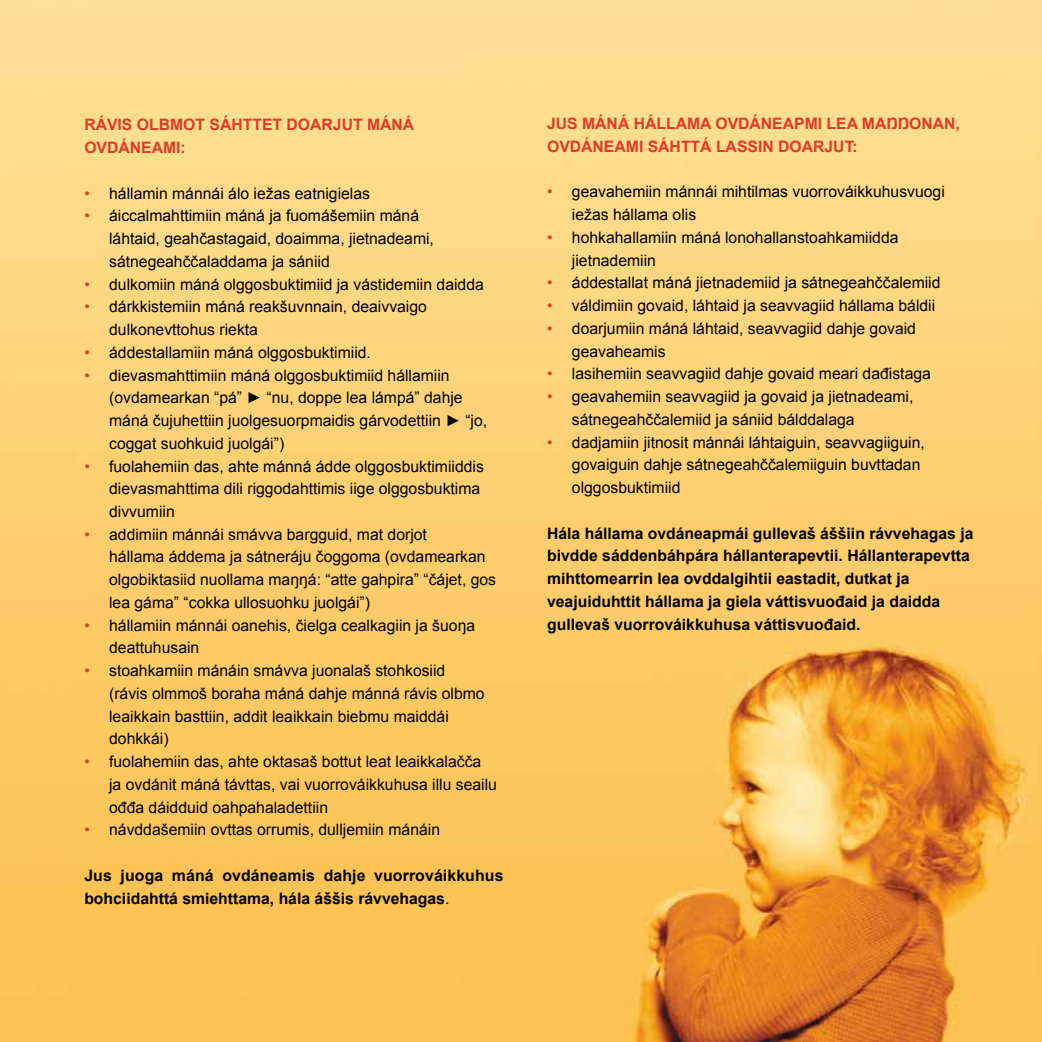
<style>
.page{position:relative;width:1042px;height:1042px;background:#fff}
.page>*{position:absolute;margin:0;border:0;box-sizing:border-box;transform-origin:0 0}
.t1{font:15.75px/22.8px "Arial";color:#000}
.t2{font:700 15.75px/22.8px "Arial";color:#000}
.t3{font:700 15.75px/22.8px "Arial";color:#e13b26}
.s1{color:#e13b26}
.s2{font-weight:400}
</style>
<div class="page">
<img style="left:0;top:0;width:1042px;height:1042px">
<p class="t3" style="left:84px;top:114px;width:331px">RÁVIS OLBMOT SÁHTTET DOARJUT MÁNÁ<br>OVDÁNEAMI:</p>
<p class="t1" style="left:84px;top:182px;width:287px"><span class="s1">•</span> hállamin mánnái álo iežas eatnigielas</p>
<p class="t1" style="left:109px;top:204px;width:326px;text-indent:-25px"><span class="s1">•</span> áiccalmahttimiin máná ja fuomášemiin máná láhtaid, geahčastagaid, doaimma, jietnadeami, sátnegeahččaladdama ja sániid</p>
<p class="t1" style="left:84px;top:273px;width:401px"><span class="s1">•</span> dulkomiin máná olggosbuktimiid ja vástidemiin daidda</p>
<p class="t1" style="left:109px;top:295px;width:319px;text-indent:-25px"><span class="s1">•</span> dárkkistemiin máná reakšuvnnain, deaivvaigo dulkonevttohus riekta</p>
<p class="t1" style="left:84px;top:341px;width:288px"><span class="s1">•</span> áddestallamiin máná olggosbuktimiid.</p>
<p class="t1" style="left:109px;top:364px;width:379px;text-indent:-25px"><span class="s1">•</span> dievasmahttimiin máná olggosbuktimiid hállamiin (ovdamearkan “pá” ► “nu, doppe lea lámpá” dahje máná čujuhettiin juolgesuorpmaidis gárvodettiin ► “jo, coggat suohkuid juolgái”)</p>
<p class="t1" style="left:109px;top:455px;width:376px;text-indent:-25px"><span class="s1">•</span> fuolahemiin das, ahte mánná ádde olggosbuktimiiddis dievasmahttima dili riggodahttimis iige olggosbuktima divvumiin</p>
<p class="t1" style="left:109px;top:523px;width:388px;text-indent:-25px"><span class="s1">•</span> addimiin mánnái smávva bargguid, mat dorjot<br>hállama áddema ja sátneráju čoggoma (ovdamearkan olgobiktasiid nuollama maŋŋá: “atte gahpira” “čájet, gos lea gáma” “cokka ullosuohku juolgái”)</p>
<p class="t1" style="left:109px;top:614px;width:367px;text-indent:-25px"><span class="s1">•</span> hállamiin mánnái oanehis, čielga cealkagiin ja šuoŋa deattuhusain</p>
<p class="t1" style="left:109px;top:659px;width:377px;text-indent:-25px"><span class="s1">•</span> stoahkamiin mánáin smávva juonalaš stohkosiid (rávis olmmoš boraha máná dahje mánná rávis olbmo leaikkain basttiin, addit leaikkain biebmu maiddái dohkkái)</p>
<p class="t1" style="left:109px;top:750px;width:389px;text-indent:-25px"><span class="s1">•</span> fuolahemiin das, ahte oktasaš bottut leat leaikkalačča ja ovdánit máná távttas, vai vuorrováikkuhusa illu seailu ođđa dáidduid oahpahaladettiin</p>
<p class="t1" style="left:84px;top:819px;width:357px"><span class="s1">•</span> návddašemiin ovttas orrumis, dulljemiin mánáin</p>
<p class="t2" style="left:84px;top:865px;width:421px">Jus juoga máná ovdáneamis dahje vuorrováikkuhus bohciidahttá smiehttama, hála áššis rávvehagas<span class="s2">.</span></p>
<p class="t3" style="left:547px;top:113px;width:414px">JUS MÁNÁ HÁLLAMA OVDÁNEAPMI LEA MAŊŊONAN,<br>OVDÁNEAMI SÁHTTÁ LASSIN DOARJUT:</p>
<p class="t1" style="left:572px;top:180px;width:374px;text-indent:-25px"><span class="s1">•</span> geavahemiin mánnái mihtilmas vuorrováikkuhusvuogi iežas hállama olis</p>
<p class="t1" style="left:572px;top:226px;width:328px;text-indent:-25px"><span class="s1">•</span> hohkahallamiin máná lonohallanstoahkamiidda jietnademiin</p>
<p class="t1" style="left:547px;top:271px;width:395px"><span class="s1">•</span> áddestallat máná jietnademiid ja sátnegeahččalemiid</p>
<p class="t1" style="left:547px;top:294px;width:390px"><span class="s1">•</span> váldimiin govaid, láhtaid ja seavvagiid hállama báldii</p>
<p class="t1" style="left:572px;top:317px;width:346px;text-indent:-25px"><span class="s1">•</span> doarjumiin máná láhtaid, seavvagiid dahje govaid geavaheamis</p>
<p class="t1" style="left:547px;top:362px;width:385px"><span class="s1">•</span> lasihemiin seavvagiid dahje govaid meari dađistaga</p>
<p class="t1" style="left:572px;top:385px;width:343px;text-indent:-25px"><span class="s1">•</span> geavahemiin seavvagiid ja govaid ja jietnadeami, sátnegeahččalemiid ja sániid bálddalaga</p>
<p class="t1" style="left:572px;top:431px;width:354px;text-indent:-25px"><span class="s1">•</span> dadjamiin jitnosit mánnái láhtaiguin, seavvagiiguin, govaiguin dahje sátnegeahččalemiiguin buvttadan olggosbuktimiid</p>
<p class="t2" style="left:547px;top:522px;width:428px">Hála hállama ovdáneapmái gullevaš áššiin rávvehagas ja bivdde sáddenbáhpára hállanterapevtii. Hállanterapevtta mihttomearrin lea ovddalgihtii eastadit, dutkat ja veajuiduhttit hállama ja giela váttisvuođaid ja daidda gullevaš vuorrováikkuhusa váttisvuođaid.</p>
</div>
